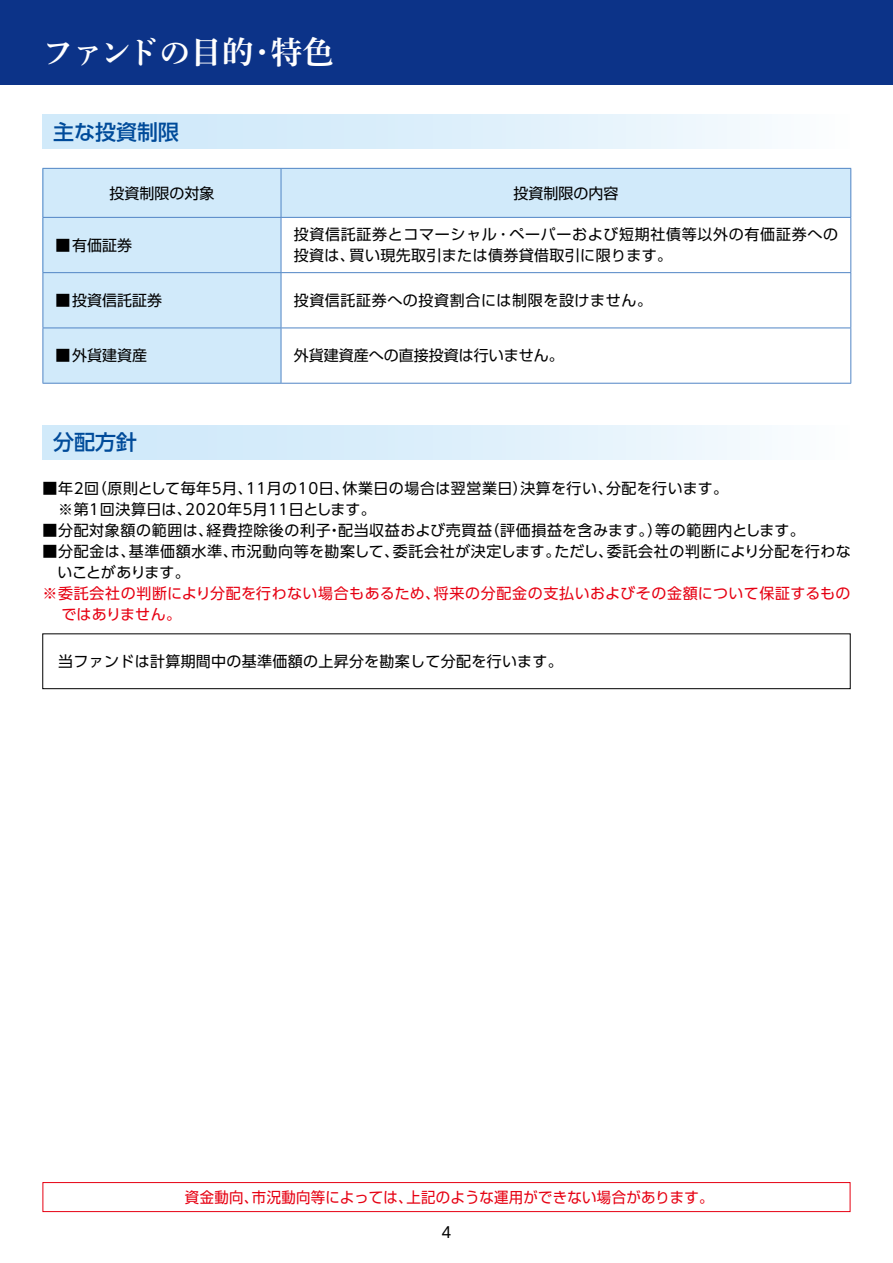
<style>
.page{position:relative;width:893px;height:1263px;background:#fff}
.page>*{position:absolute;margin:0;border:0;box-sizing:border-box;transform-origin:0 0}
.t1{font:31.5px "Shuei Min Pro B";color:#fff}
.t2{font:500 21px "UD Shin Go Pro";color:#004b9a}
.t3{font:15px/21px "UD Shin Go Pro";letter-spacing:.025em;color:#000}
.t4{font:15px/21px "UD Shin Go Pro";letter-spacing:.03em;color:#e60012}
.t5{font:15px/21px "Shin Go Pro";letter-spacing:.045em;color:#000}
.t6{font:15px "Shin Go Pro";letter-spacing:.025em;color:#000}
.t7{font:15px "Shin Go Pro";letter-spacing:.015em;color:#e60012;scale:.96 1}
.t8{font:15px "Shin Go Pro";color:#000}
</style>
<div class="page">
<div style="left:0;top:0;width:893px;height:85px;background:#0c3388"></div>
<div style="left:43px;top:115px;width:807px;height:34px;background:linear-gradient(to right,#c9e6f9,#f7fbfe)"></div>
<div style="left:43px;top:168px;width:238px;height:49px;background:#d1eafa"></div>
<div style="left:281px;top:168px;width:570px;height:49px;background:#d1eafa"></div>
<div style="left:43px;top:217px;width:238px;height:56px;background:#d1eafa"></div>
<svg style="left:282px;top:273px;width:568px;height:110px"></svg>
<div style="left:44px;top:273px;width:237px;height:110px;background:#d1eafa"></div>
<hr style="left:43px;top:217px;width:238px;height:1px;background:#5185c5">
<hr style="left:281px;top:217px;width:570px;height:1px;background:#5185c5">
<hr style="left:43px;top:272px;width:238px;height:1px;background:#5185c5">
<hr style="left:281px;top:272px;width:570px;height:1px;background:#5185c5">
<hr style="left:43px;top:328px;width:238px;height:1px;background:#5185c5">
<hr style="left:281px;top:328px;width:570px;height:1px;background:#5185c5">
<hr style="left:43px;top:168px;width:238px;height:1px;background:#5185c5">
<hr style="left:43px;top:169px;width:1px;height:48px;background:#5185c5">
<hr style="left:281px;top:168px;width:570px;height:1px;background:#5185c5">
<hr style="left:281px;top:169px;width:1px;height:48px;background:#5185c5">
<hr style="left:850px;top:169px;width:1px;height:48px;background:#5185c5">
<hr style="left:43px;top:218px;width:1px;height:54px;background:#5185c5">
<hr style="left:281px;top:218px;width:1px;height:54px;background:#5185c5">
<hr style="left:850px;top:218px;width:1px;height:54px;background:#5185c5">
<hr style="left:43px;top:273px;width:1px;height:55px;background:#5185c5">
<hr style="left:281px;top:273px;width:1px;height:55px;background:#5185c5">
<hr style="left:850px;top:273px;width:1px;height:55px;background:#5185c5">
<hr style="left:43px;top:328px;width:1px;height:55px;background:#5185c5">
<hr style="left:281px;top:328px;width:1px;height:55px;background:#5185c5">
<hr style="left:850px;top:328px;width:1px;height:55px;background:#5185c5">
<hr style="left:43px;top:383px;width:238px;height:1px;background:#5185c5">
<hr style="left:281px;top:383px;width:570px;height:1px;background:#5185c5">
<div style="left:43px;top:425px;width:807px;height:34px;background:linear-gradient(to right,#c9e6f9,#f7fbfe)"></div>
<div style="left:43px;top:634px;width:807px;height:55px;border:1px solid #000"></div>
<div style="left:43px;top:1182px;width:807px;height:30px;border:1px solid #e60012"></div>
<h1 class="t1" style="left:43px;top:29px;width:293px">ファンドの目的・特色</h1>
<h2 class="t2" style="left:53px;top:115px;width:128px">主な投資制限</h2>
<p class="t8" style="left:109px;top:181px;width:106px">投資制限の対象</p>
<p class="t8" style="left:513px;top:181px;width:106px">投資制限の内容</p>
<p class="t6" style="left:56px;top:233px;width:78px">■有価証券</p>
<p class="t5" style="left:294px;top:222px;width:546px">投資信託証券とコマーシャル・ペーパーおよび短期社債等以外の有価証券への投資は、買い現先取引または債券貸借取引に限ります。</p>
<p class="t6" style="left:56px;top:288px;width:108px">■投資信託証券</p>
<p class="t6" style="left:294px;top:288px;width:360px">投資信託証券への投資割合には制限を設けません。</p>
<p class="t6" style="left:56px;top:343px;width:93px">■外貨建資産</p>
<p class="t8" style="left:294px;top:343px;width:271px">外貨建資産への直接投資は行いません。</p>
<h2 class="t2" style="left:53px;top:425px;width:86px">分配方針</h2>
<p class="t3" style="left:43px;top:477px;width:687px">■年2回（原則として毎年5月、11月の10日、休業日の場合は翌営業日）決算を行い、分配を行います。　※第1回決算日は、2020年５月11日とします。</p>
<p class="t3" style="left:43px;top:519px;width:764px">■分配対象額の範囲は、経費控除後の利子・配当収益および売買益（評価損益を含みます。）等の範囲内とします。</p>
<p class="t3" style="left:58px;top:540px;width:795px;text-indent:-15px">■分配金は、基準価額水準、市況動向等を勘案して、委託会社が決定します。ただし、委託会社の判断により分配を行わないことがあります。</p>
<p class="t4" style="left:61px;top:582px;width:791px;text-indent:-19px">※委託会社の判断により分配を行わない場合もあるため、将来の分配金の支払いおよびその金額について保証するものではありません。</p>
<p class="t3" style="left:43px;top:650px;width:521px">　当ファンドは計算期間中の基準価額の上昇分を勘案して分配を行います。</p>
<p class="t7" style="left:185px;top:1185px;width:552px">資金動向、市況動向等によっては、上記のような運用ができない場合があります。</p>
<p class="t3" style="left:442px;top:1221px;width:11px">4</p>
</div>
